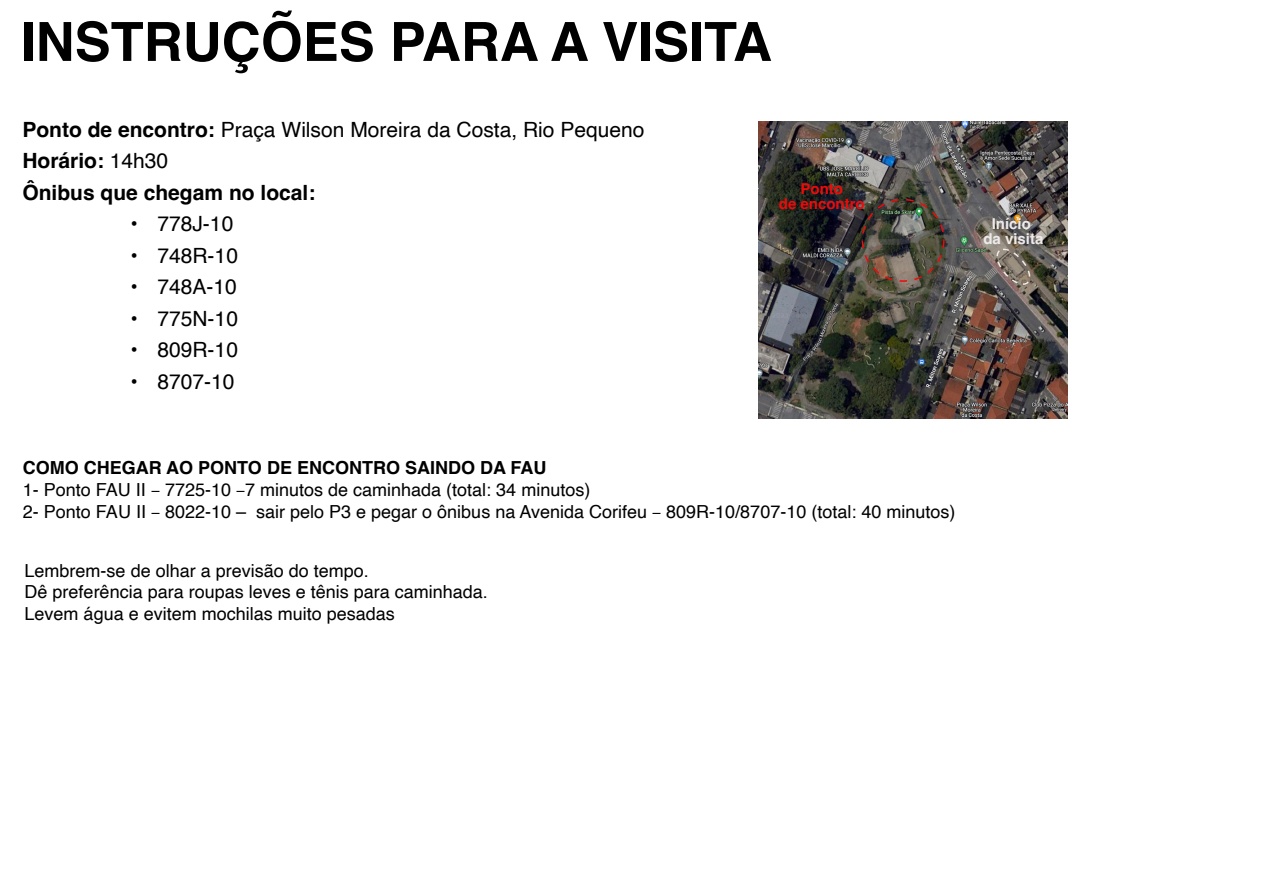
<style>
.page{position:relative;width:1263px;height:893px;background:#fff}
.page>*{position:absolute;margin:0;border:0;box-sizing:border-box;transform-origin:0 0}
.t1{font:700 54px "Helvetica";color:#000}
.t2{font:700 21px/31.5px "Helvetica";color:#000}
.t3{font:21px "Helvetica";color:#000}
.t4{font:18px/21.6px "Helvetica";color:#000}
.t5{font:700 15px/15px "Helvetica";color:#ef0a0a;text-align:center}
.t6{font:700 15px/15px "Helvetica";color:#efeaea;text-align:center}
.s1{font-weight:400}
.s2{font-weight:700}
.s3{font-family:"Myriad Pro"}
</style>
<div class="page">
<img style="left:758px;top:121px;width:309px;height:298px">
<div style="left:861px;top:199px;width:83px;height:83px;border:2px dashed #ef0a0a;border-radius:50%"></div>
<svg style="left:995px;top:247px;width:39px;height:40px;background:#7e7469"></svg>
<h1 class="t1" style="left:21px;top:9px;width:753px">INSTRUÇÕES PARA A VISITA</h1>
<p class="t2" style="left:22px;top:116px;width:623px">Ponto de encontro: <span class="s1">Praça Wilson Moreira da Costa, Rio Pequeno<br></span>Horário: <span class="s1">14h30<br></span>Ônibus que chegam no local:</p>
<p class="t3" style="left:130px;top:208px;width:104px">• 778J-10</p>
<p class="t3" style="left:130px;top:239px;width:109px">• 748R-10</p>
<p class="t3" style="left:130px;top:271px;width:108px">• 748A-10</p>
<p class="t3" style="left:130px;top:302px;width:109px">• 775N-10</p>
<p class="t3" style="left:130px;top:334px;width:109px">• 809R-10</p>
<p class="t3" style="left:130px;top:365px;width:106px">• 8707-10</p>
<p class="t5" style="left:779px;top:183px;width:87px">Ponto<br>de encontro</p>
<p class="t4" style="left:23px;top:458px;width:934px"><span class="s2">COMO CHEGAR AO PONTO DE ENCONTRO SAINDO DA FAU<br></span>1- Ponto FAU II <span class="s3">–</span> 7725-10 <span class="s3">–</span>7 minutos de caminhada (total: 34 minutos)<br>2- Ponto FAU II <span class="s3">–</span> 8022-10 – sair pelo P3 e pegar o ônibus na Avenida Corifeu <span class="s3">–</span> 809R-10/8707-10 (total: 40 minutos)</p>
<p class="t4" style="left:25px;top:560px;width:465px">Lembrem-se de olhar a previsão do tempo.<br>Dê preferência para roupas leves e tênis para caminhada.<br>Levem água e evitem mochilas muito pesadas</p>
<p class="t6" style="left:983px;top:218px;width:62px">Início da visita</p>
</div>
